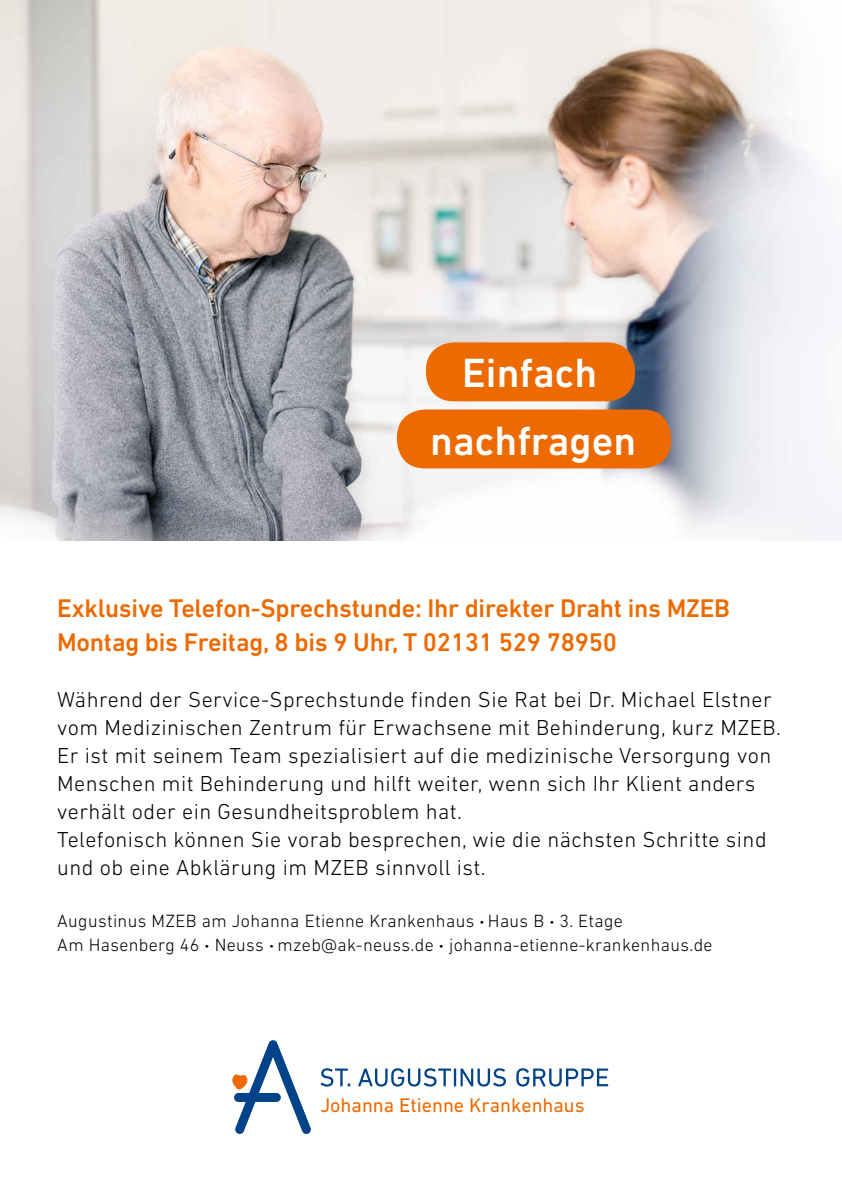
<style>
.page{position:relative;width:842px;height:1191px;background:#fff}
.page>*{position:absolute;margin:0;border:0;box-sizing:border-box;transform-origin:0 0}
.t1{font:500 41.6px/67.1px "DIN Next LT Pro";color:#fff;text-align:center}
.t2{font:500 26px/34px "DIN Next LT Pro";letter-spacing:-.01em;color:#ed6a00}
.t3{font:300 22px/28px "DIN Next LT Pro";letter-spacing:.02em;color:#000}
.t4{font:20.1px "DIN Next LT Pro";color:#ed6a00}
.t5{font:300 18px/24px "DIN Next LT Pro";letter-spacing:.02em;color:#000}
.s1{font-size:12px}
</style>
<div class="page">
<img style="left:0;top:0;width:842px;height:540px">
<svg style="left:232px;top:1040px;width:79px;height:94px"></svg>
<svg style="left:320px;top:1068px;width:186px;height:18px"></svg>
<svg style="left:516px;top:1068px;width:92px;height:18px"></svg>
<div style="left:426px;top:342px;width:209px;height:59px;background:#ed6a00;border-radius:28px"></div>
<div style="left:397px;top:409px;width:274px;height:59px;background:#ed6a00;border-radius:28px"></div>
<h1 class="t1" style="left:430px;top:339px;width:207px">Einfach nachfragen</h1>
<p class="t2" style="left:57px;top:591px;width:674px">Exklusive Telefon-Sprechstunde: Ihr direkter Draht ins MZEB<br>Montag bis Freitag, 8 bis 9 Uhr, T 02131 529 78950</p>
<p class="t3" style="left:57px;top:685px;width:725px">Während der Service-Sprechstunde finden Sie Rat bei Dr. Michael Elstner vom Medizinischen Zentrum für Erwachsene mit Behinderung, kurz MZEB.<br>Er ist mit seinem Team spezialisiert auf die medizinische Versorgung von Menschen mit Behinderung und hilft weiter, wenn sich Ihr Klient anders verhält oder ein Gesundheitsproblem hat.<br>Telefonisch können Sie vorab besprechen, wie die nächsten Schritte sind und ob eine Abklärung im MZEB sinnvoll ist.</p>
<p class="t5" style="left:57px;top:909px;width:657px">Augustinus MZEB am Johanna Etienne Krankenhaus <span class="s1">•</span> Haus B <span class="s1">•</span> 3. Etage<br>Am Hasenberg 46 <span class="s1">•</span> Neuss <span class="s1">•</span> mzeb@ak-neuss.de <span class="s1">•</span> johanna-etienne-krankenhaus.de</p>
<p class="t4" style="left:320px;top:1094px;width:266px">Johanna Etienne Krankenhaus</p>
</div>
